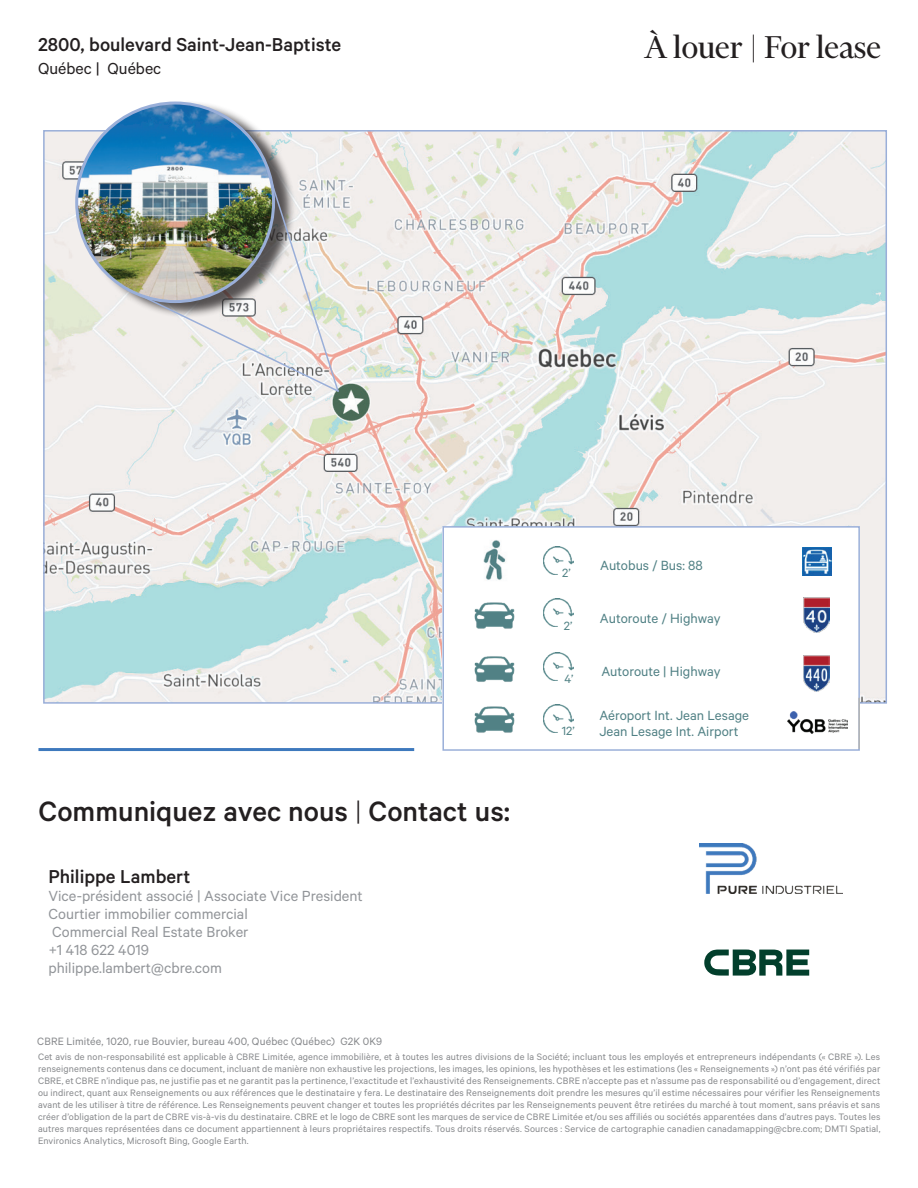
<style>
.page{position:relative;width:918px;height:1188px;background:#fff}
.page>*{position:absolute;margin:0;border:0;box-sizing:border-box;transform-origin:0 0}
.t1{font:36px "Financier Display";color:#231f20}
.t2{font:500 31.5px "Calibre";color:#231f20}
.t3{font:500 21px "Calibre";color:#231f20}
.t4{font:18px "Calibre";color:#231f20}
.t5{font:16.5px/18px "Calibre";color:#929599}
.t6{font:15px/16.5px "Calibre";color:#518185}
.t7{font:13.5px "Calibre";color:#508184}
.t8{font:12px "Calibre";letter-spacing:.01em;color:#87898c}
.t9{font:10.5px/12px "Calibre";letter-spacing:.01em;color:#87898c;text-align:justify}
.s1{font-weight:300}
.s2{color:#508184}
</style>
<div class="page">
<img style="left:46px;top:133px;width:838px;height:568px">
<svg style="left:704px;top:950px;width:105px;height:26px"></svg>
<div style="left:80px;top:100px;width:216px;height:218px;background:#231f20;opacity:.75"></div>
<img style="left:77px;top:103px;width:197px;height:199px">
<img style="left:700px;top:844px;width:142px;height:50px">
<hr style="left:38px;top:748px;width:376px;height:3px;background:#3e79bd">
<div style="left:442px;top:528px;width:418px;height:224px;background:#fff"></div>
<div style="left:442px;top:526px;width:418px;height:225px;border:2px solid #9aafd9"></div>
<img style="left:544px;top:546px;width:30px;height:29px">
<img style="left:544px;top:653px;width:30px;height:28px">
<img style="left:544px;top:598px;width:30px;height:29px">
<img style="left:544px;top:704px;width:30px;height:29px">
<img style="left:474px;top:656px;width:41px;height:26px">
<img style="left:474px;top:706px;width:41px;height:27px">
<hr style="left:858px;top:698px;width:2px;height:51px;background:#b4b5b5">
<img style="left:803px;top:656px;width:27px;height:35px">
<img style="left:474px;top:602px;width:41px;height:27px">
<img style="left:803px;top:597px;width:26px;height:36px">
<img style="left:788px;top:711px;width:59px;height:22px">
<img style="left:803px;top:547px;width:28px;height:29px">
<img style="left:483px;top:540px;width:23px;height:40px">
<img style="left:118px;top:158px;width:223px;height:235px">
<h3 class="t3" style="left:38px;top:33px;width:305px">2800, boulevard Saint-Jean-Baptiste</h3>
<h3 class="t4" style="left:38px;top:58px;width:125px">Québec | Québec</h3>
<h1 class="t1" style="left:644px;top:28px;width:239px">À louer | For lease</h1>
<h2 class="t2" style="left:38px;top:793px;width:473px">Communiquez avec nous <span class="s1">|</span> Contact us:</h2>
<h3 class="t3" style="left:48px;top:865px;width:143px">Philippe Lambert</h3>
<h3 class="t5" style="left:48px;top:887px;width:316px">Vice-président associé | Associate Vice President<br>Courtier immobilier commercial<br>Commercial Real Estate Broker<br>+1 418 622 4019<br>philippe.lambert@cbre.com</h3>
<p class="t8" style="left:37px;top:1034px;width:346px">CBRE Limitée, 1020, rue Bouvier, bureau 400, Québec (Québec) G2K 0K9</p>
<p class="t7" style="left:562px;top:565px;width:10px">2’</p>
<p class="t7" style="left:564px;top:618px;width:10px">2’</p>
<p class="t7" style="left:565px;top:671px;width:10px">4’</p>
<p class="t7" style="left:562px;top:723px;width:15px">12’</p>
<h3 class="t6" style="left:600px;top:556px;width:104px">Autobus / Bus: 88</h3>
<h3 class="t6" style="left:600px;top:609px;width:122px">Autoroute / Highway</h3>
<h3 class="t6" style="left:601px;top:663px;width:121px">Autoroute <span class="s2">|</span> Highway</h3>
<h3 class="t6" style="left:599px;top:706px;width:151px">Aéroport Int. Jean Lesage<br>Jean Lesage Int. Airport</h3>
<p class="t9" style="left:38px;top:1051px;width:844px">Cet avis de non-responsabilité est applicable à CBRE Limitée, agence immobilière, et à toutes les autres divisions de la Société; incluant tous les employés et entrepreneurs indépendants (« CBRE »). Les renseignements contenus dans ce document, incluant de manière non exhaustive les projections, les images, les opinions, les hypothèses et les estimations (les « Renseignements ») n’ont pas été vérifiés par CBRE, et CBRE n’indique pas, ne justifie pas et ne garantit pas la pertinence, l’exactitude et l’exhaustivité des Renseignements. CBRE n’accepte pas et n’assume pas de responsabilité ou d’engagement, direct ou indirect, quant aux Renseignements ou aux références que le destinataire y fera. Le destinataire des Renseignements doit prendre les mesures qu’il estime nécessaires pour vérifier les Renseignements avant de les utiliser à titre de référence. Les Renseignements peuvent changer et toutes les propriétés décrites par les Renseignements peuvent être retirées du marché à tout moment, sans préavis et sans créer d’obligation de la part de CBRE vis-à-vis du destinataire. CBRE et le logo de CBRE sont les marques de service de CBRE Limitée et/ou ses affiliés ou sociétés apparentées dans d’autres pays. Toutes les autres marques représentées dans ce document appartiennent à leurs propriétaires respectifs. Tous droits réservés. Sources : Service de cartographie canadien canadamapping@cbre.com; DMTI Spatial, Environics Analytics, Microsoft Bing, Google Earth.</p>
</div>
